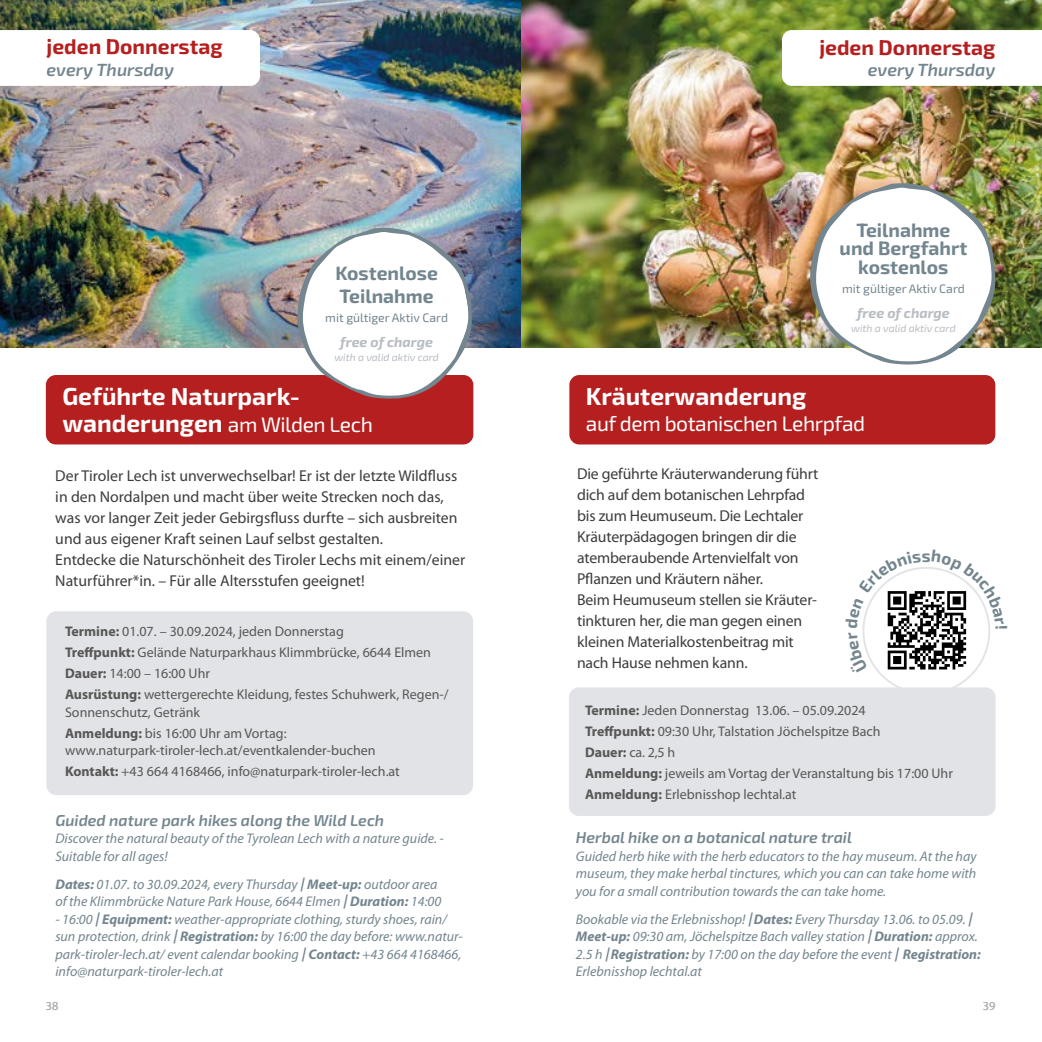
<style>
.page{position:relative;width:1042px;height:1042px;background:#fff}
.page>*{position:absolute;margin:0;border:0;box-sizing:border-box;transform-origin:0 0}
.t1{font:700 24.5px "Exo 2";color:#fff}
.t2{font:21px "Exo 2";letter-spacing:-.02em;color:#fff}
.t3{font:700 21px "Exo 2";color:#b51f1f}
.t4{font:700 19.25px/17.5px "Exo 2";color:#73858e;text-align:center}
.t5{font:italic 600 17.5px "Exo 2";color:#73858e}
.t6{font:700 16.8px "Exo 2";color:#73858e}
.t7{font:15.75px/21px "Myriad Pro";letter-spacing:-.01em;color:#3c3c3b}
.t8{font:italic 600 15.75px "Exo 2";color:#73858e}
.t9{font:italic 14px/17.5px "Myriad Pro";color:#73858e}
.t10{font:14px/21px "Myriad Pro";color:#575756}
.t11{font:italic 700 14px "Exo 2";color:#b8bdc3}
.t12{font:12.25px "Exo 2";color:#73858e}
.t13{font:12.25px "Myriad Pro";color:#b3b2b2}
.t14{font:italic 10.5px "Exo 2";color:#b8bdc3}
.s1{font-weight:700;font-size:24.5px}
.s2{font-weight:700}
</style>
<div class="page">
<div style="left:569px;top:687px;width:426px;height:129px;background:#e2e3e7;border-radius:10px"></div>
<div style="left:569px;top:375px;width:426px;height:69px;background:#b51f1f;border-radius:10px"></div>
<img style="left:0;top:0;width:1042px;height:348px">
<svg style="left:782px;top:30px;width:260px;height:56px"></svg>
<img style="left:809px;top:183px;width:190px;height:182px">
<div style="left:46px;top:611px;width:427px;height:184px;background:#e2e3e7;border-radius:10px"></div>
<div style="left:46px;top:375px;width:427px;height:69px;background:#b51f1f;border-radius:10px"></div>
<svg style="left:297px;top:227px;width:178px;height:173px"></svg>
<svg style="left:0;top:30px;width:260px;height:56px"></svg>
<svg style="left:862px;top:567px;width:128px;height:107px"></svg>
<h2 class="t3" style="left:47px;top:32px;width:177px">jeden Donnerstag</h2>
<p class="t5" style="left:47px;top:57px;width:129px">every Thursday</p>
<h3 class="t4" style="left:335px;top:261px;width:104px;line-height:22.8px;text-align:left">Kostenlose<br>Teilnahme</h3>
<p class="t12" style="left:325px;top:309px;width:124px">mit gültiger Aktiv Card</p>
<p class="t11" style="left:340px;top:332px;width:94px">free of charge</p>
<p class="t14" style="left:334px;top:350px;width:106px">with a valid aktiv card</p>
<h1 class="t1" style="left:62px;top:379px;width:239px">Geführte Naturpark-</h1>
<h2 class="t2" style="left:62px;top:409px;width:312px"><span class="s1">wanderungen</span> am Wilden Lech</h2>
<p class="t7" style="left:55px;top:465px;width:411px">Der Tiroler Lech ist unverwechselbar! Er ist der letzte Wildfluss in den Nordalpen und macht über weite Strecken noch das, was vor langer Zeit jeder Gebirgsfluss durfte – sich ausbreiten und aus eigener Kraft seinen Lauf selbst gestalten.<br>Entdecke die Naturschönheit des Tiroler Lechs mit einem/einer Naturführer*in. – Für alle Altersstufen geeignet!</p>
<p class="t10" style="left:65px;top:621px;width:385px"><span class="s2">Termine:</span> 01.07. – 30.09.2024, jeden Donnerstag<br><span class="s2">Treffpunkt:</span> Gelände Naturparkhaus Klimmbrücke, 6644 Elmen <span class="s2">Dauer:</span> 14:00 – 16:00 Uhr<br><span class="s2">Ausrüstung:</span> wettergerechte Kleidung, festes Schuhwerk, Regen-/</p>
<p class="t10" style="left:65px;top:701px;width:223px">Sonnenschutz, Getränk<br><span class="s2">Anmeldung:</span> bis 16:00 Uhr am Vortag:</p>
<p class="t10" style="left:65px;top:740px;width:336px">www.naturpark-tiroler-lech.at/eventkalender-buchen<br><span class="s2">Kontakt:</span> +43 664 4168466, info@naturpark-tiroler-lech.at</p>
<p class="t8" style="left:55px;top:809px;width:330px">Guided nature park hikes along the Wild Lech</p>
<p class="t9" style="left:55px;top:829px;width:390px">Discover the natural beauty of the Tyrolean Lech with a nature guide. -<br>Suitable for all ages!</p>
<p class="t9" style="left:55px;top:875px;width:387px"><span class="s2">Dates:</span> 01.07. to 30.09.2024, every Thursday <span class="s2">|Meet-up:</span> outdoor area of the Klimmbrücke Nature Park House, 6644 Elmen <span class="s2">|Duration:</span> 14:00</p>
<p class="t9" style="left:55px;top:910px;width:409px">- 16:00 <span class="s2">|Equipment:</span> weather-appropriate clothing, sturdy shoes, rain/ sun protection, drink <span class="s2">|Registration:</span> by 16:00 the day before: www.natur&shy;park-tiroler-lech.at/ event calendar booking <span class="s2">|Contact:</span> +43 664 4168466, info@naturpark-tiroler-lech.at</p>
<h2 class="t3" style="left:819px;top:33px;width:177px">jeden Donnerstag</h2>
<p class="t5" style="left:868px;top:57px;width:129px">every Thursday</p>
<h3 class="t4" style="left:839px;top:221px;width:129px">Teilnahme und Bergfahrt</h3>
<h3 class="t4" style="left:858px;top:258px;width:92px">kostenlos</h3>
<p class="t12" style="left:842px;top:280px;width:124px">mit gültiger Aktiv Card</p>
<p class="t11" style="left:857px;top:303px;width:94px">free of charge</p>
<p class="t14" style="left:851px;top:321px;width:106px">with a valid aktiv card</p>
<h1 class="t1" style="left:586px;top:379px;width:222px">Kräuterwanderung</h1>
<h2 class="t2" style="left:586px;top:408px;width:281px">auf dem botanischen Lehrpfad</h2>
<p class="t7" style="left:577px;top:463px;width:243px">Die geführte Kräuterwanderung führt dich auf dem botanischen Lehrpfad bis zum Heumuseum. Die Lechtaler Kräuterpädagogen bringen dir die atemberaubende Artenvielfalt von Pflanzen und Kräutern näher.<br>Beim Heumuseum stellen sie Kräuter&shy;tinkturen her, die man gegen einen kleinen Materialkostenbeitrag mit nach Hause nehmen kann.</p>
<p class="t10" style="left:585px;top:699px;width:369px"><span class="s2">Termine:</span> Jeden Donnerstag 13.06. – 05.09.2024<br><span class="s2">Treffpunkt:</span> 09:30 Uhr, Talstation Jöchelspitze Bach<br><span class="s2">Dauer:</span> ca. 2,5 h<br><span class="s2">Anmeldung:</span> jeweils am Vortag der Veranstaltung bis 17:00 Uhr <span class="s2">Anmeldung:</span> Erlebnisshop lechtal.at</p>
<p class="t6" style="left:921px;top:544px;width:11px">s</p>
<p class="t8" style="left:576px;top:826px;width:277px">Herbal hike on a botanical nature trail</p>
<p class="t9" style="left:576px;top:847px;width:402px;text-align:justify">Guided herb hike with the herb educators to the hay museum. At the hay museum, they make herbal tinctures, which you can can take home with you for a small contribution towards the can take home.</p>
<p class="t9" style="left:576px;top:910px;width:406px">Bookable via the Erlebnisshop! <span class="s2">|Dates:</span> Every Thursday 13.06. to 05.09. <span class="s2">| Meet-up:</span> 09:30 am, Jöchelspitze Bach valley station <span class="s2">|Duration:</span> approx.<br>2.5 h <span class="s2">|Registration:</span> by 17:00 on the day before the event <span class="s2">| Registration:<br></span>Erlebnisshop lechtal.at</p>
<p class="t13" style="left:46px;top:998px;width:14px">38</p>
<p class="t13" style="left:983px;top:998px;width:14px">39</p>
</div>
